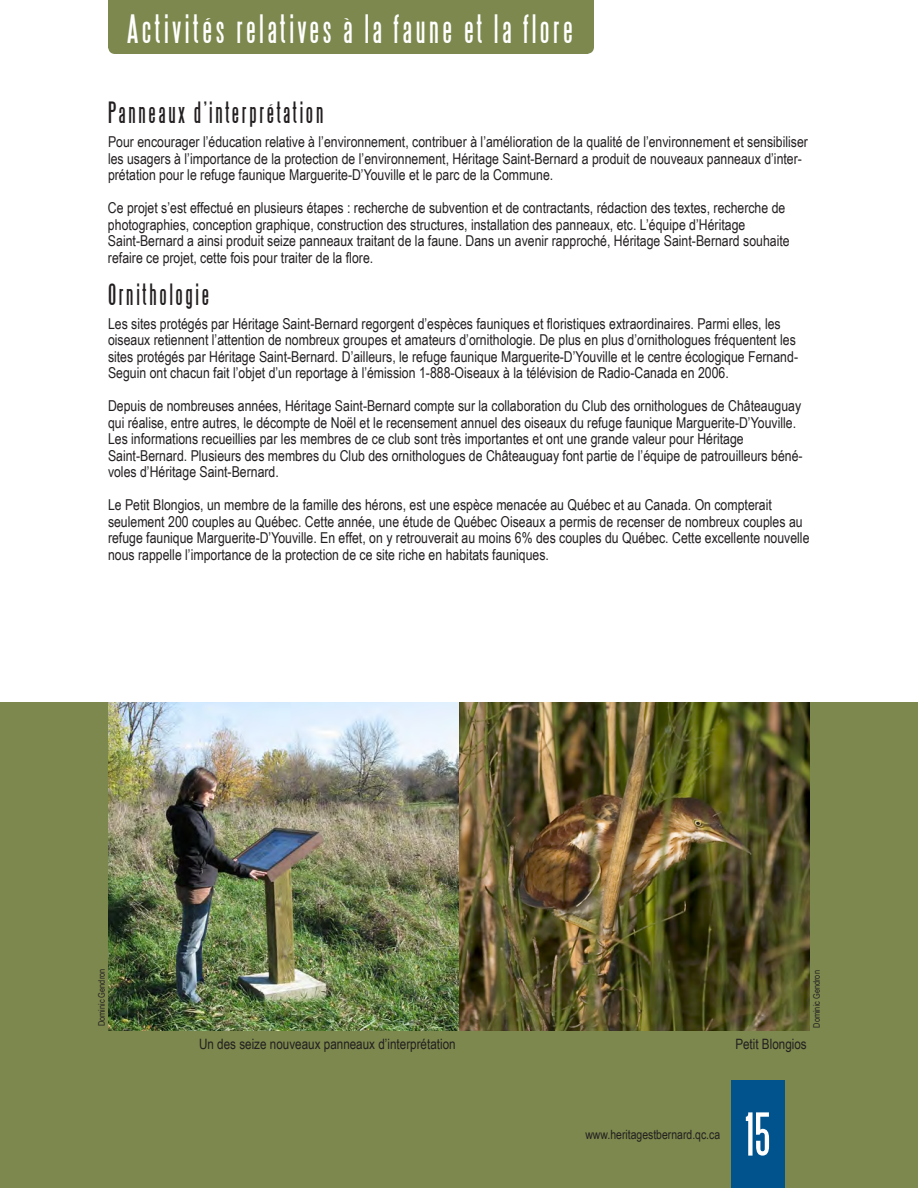
<style>
.page{position:relative;width:918px;height:1188px;background:#fff}
.page>*{position:absolute;margin:0;border:0;box-sizing:border-box;transform-origin:0 0}
.t1{font:54px "Steelfish";color:#fff}
.t2{font:36px "Steelfish";letter-spacing:.1em;color:#fff}
.t3{font:27px "Steelfish";letter-spacing:.1em;color:#231f20}
.t4{font:15px/16.5px "Arial Narrow";color:#231f20}
.t5{font:14.25px "Arial Narrow";color:#231f20}
.t6{font:12.75px "Arial Narrow";color:#231f20}
.t7{font:9px "Arial Narrow";color:#231f20}
</style>
<div class="page">
<div style="left:0;top:702px;width:918px;height:486px;background:#7c884d"></div>
<div style="left:731px;top:1080px;width:54px;height:108px;background:#00538d"></div>
<div style="left:108px;top:0;width:486px;height:54px;background:#7c884d"></div>
<img style="left:108px;top:702px;width:702px;height:329px">
<h2 class="t2" style="left:128px;top:10px;width:447px">Activités relatives à la faune et la flore</h2>
<h3 class="t3" style="left:108px;top:98px;width:217px">Panneaux d’interprétation</h3>
<p class="t4" style="left:108px;top:133px;width:702px">Pour encourager l’éducation relative à l’environnement, contribuer à l’amélioration de la qualité de l’environnement et sensibiliser les usagers à l’importance de la protection de l’environnement, Héritage Saint-Bernard a produit de nouveaux panneaux d’inter&shy;prétation pour le refuge faunique Marguerite-D’Youville et le parc de la Commune.</p>
<p class="t4" style="left:108px;top:199px;width:683px">Ce projet s’est effectué en plusieurs étapes : recherche de subvention et de contractants, rédaction des textes, recherche de photographies, conception graphique, construction des structures, installation des panneaux, etc. L’équipe d’Héritage Saint-Bernard a ainsi produit seize panneaux traitant de la faune. Dans un avenir rapproché, Héritage Saint-Bernard souhaite refaire ce projet, cette fois pour traiter de la flore.</p>
<h3 class="t3" style="left:108px;top:280px;width:103px">Ornithologie</h3>
<p class="t4" style="left:108px;top:315px;width:692px">Les sites protégés par Héritage Saint-Bernard regorgent d’espèces fauniques et floristiques extraordinaires. Parmi elles, les oiseaux retiennent l’attention de nombreux groupes et amateurs d’ornithologie. De plus en plus d’ornithologues fréquentent les sites protégés par Héritage Saint-Bernard. D’ailleurs, le refuge faunique Marguerite-D’Youville et le centre écologique Fernand-Seguin ont chacun fait l’objet d’un reportage à l’émission 1-888-Oiseaux à la télévision de Radio-Canada en 2006.</p>
<p class="t4" style="left:108px;top:397px;width:696px">Depuis de nombreuses années, Héritage Saint-Bernard compte sur la collaboration du Club des ornithologues de Châteauguay qui réalise, entre autres, le décompte de Noël et le recensement annuel des oiseaux du refuge faunique Marguerite-D’Youville.<br>Les informations recueillies par les membres de ce club sont très importantes et ont une grande valeur pour Héritage Saint-Bernard. Plusieurs des membres du Club des ornithologues de Châteauguay font partie de l’équipe de patrouilleurs béné&shy;voles d’Héritage Saint-Bernard.</p>
<p class="t4" style="left:108px;top:496px;width:703px">Le Petit Blongios, un membre de la famille des hérons, est une espèce menacée au Québec et au Canada. On compterait seulement 200 couples au Québec. Cette année, une étude de Québec Oiseaux a permis de recenser de nombreux couples au refuge faunique Marguerite-D’Youville. En effet, on y retrouverait au moins 6% des couples du Québec. Cette excellente nouvelle nous rappelle l’importance de la protection de ce site riche en habitats fauniques.</p>
<p class="t7" style="left:95px;top:1026px;width:59px;rotate:-90deg">Dominic Gendron</p>
<p class="t7" style="left:810px;top:1028px;width:59px;rotate:-90deg">Dominic Gendron</p>
<p class="t5" style="left:199px;top:1034px;width:258px">Un des seize nouveaux panneaux d’interprétation</p>
<p class="t5" style="left:735px;top:1033px;width:73px">Petit Blongios</p>
<p class="t6" style="left:585px;top:1125px;width:136px">www.heritagestbernard.qc.ca</p>
<h1 class="t1" style="left:745px;top:1106px;width:27px">15</h1>
</div>
